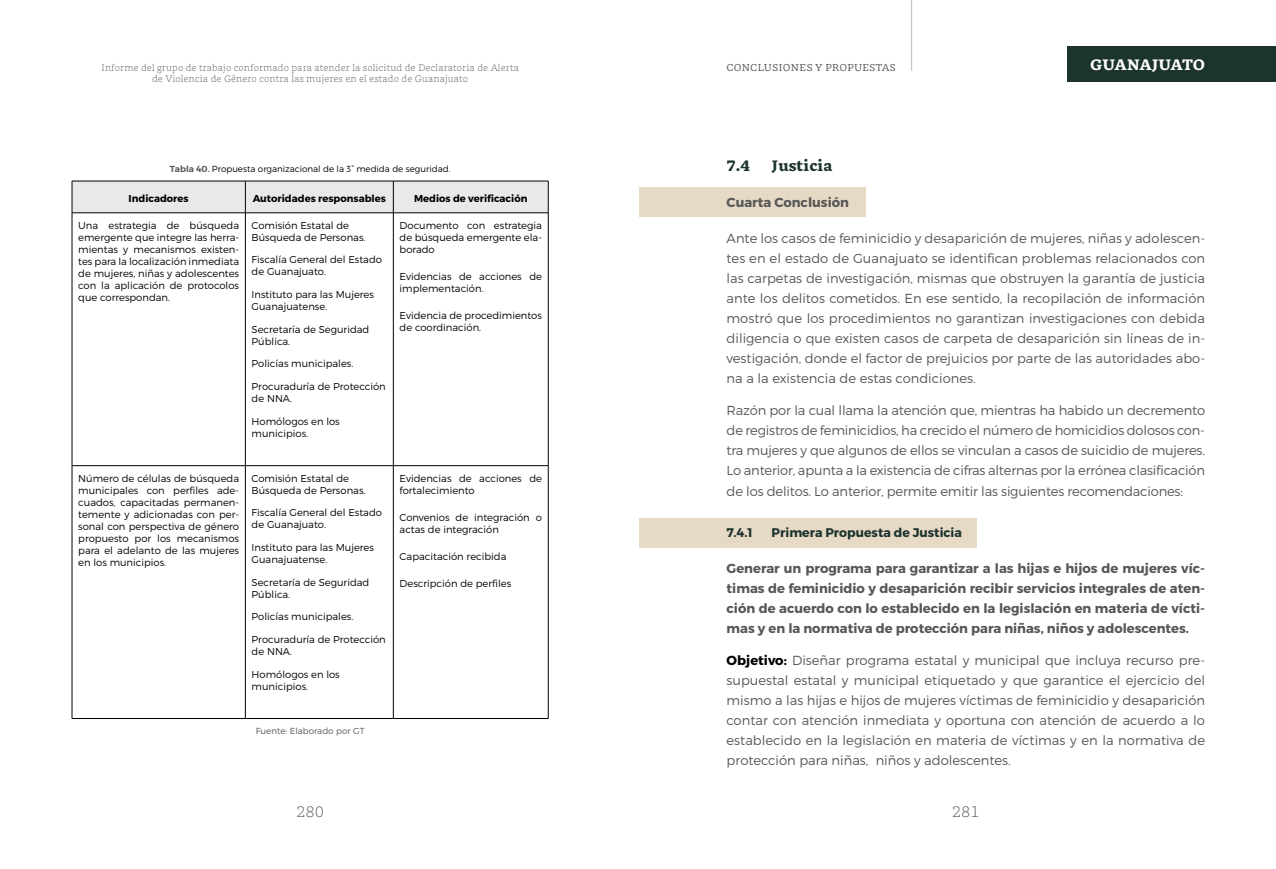
<style>
.page{position:relative;width:1276px;height:869px;background:#fff}
.page>*{position:absolute;margin:0;border:0;box-sizing:border-box;transform-origin:0 0}
.t1{font:900 15px "GMX";color:#1c332e}
.t2{font:900 15px "GMX";letter-spacing:-.02em;color:#fff}
.t3{font:300 15px "GMX";color:#575756}
.t4{font:300 13.12px/20px "Montserrat";color:#575756;text-align:justify}
.t5{font:700 13.12px/20px "Montserrat";color:#575756;text-align:justify}
.t6{font:700 12.5px "Montserrat";color:#1c332e}
.t7{font:300 10px/12px "Montserrat";color:#000}
.t8{font:700 10px "Montserrat";color:#000}
.t9{font:10px "GMX";color:#575756}
.t10{font:300 9.38px/11.2px "GMX";color:#575756;text-align:center}
.t11{font:300 8.75px "Montserrat";color:#000}
.t12{font:300 8.75px "Montserrat";color:#575756}
.s1{font-weight:600;color:#575756}
.s2{font-weight:700;color:#000}
</style>
<div class="page">
<hr style="left:911px;top:0;width:1px;height:71px;background:#c6c6c6">
<div style="left:1067px;top:46px;width:209px;height:35px;background:#1c332e"></div>
<div style="left:639px;top:518px;width:337px;height:29px;background:#e6dac6"></div>
<div style="left:639px;top:187px;width:226px;height:29px;background:#e6dac6"></div>
<div style="left:73px;top:182px;width:475px;height:30px;background:#e9e9e9"></div>
<hr style="left:72px;top:181px;width:173px;height:1px;background:#000">
<hr style="left:72px;top:181px;width:1px;height:31px;background:#000">
<hr style="left:245px;top:181px;width:148px;height:1px;background:#000">
<hr style="left:245px;top:181px;width:1px;height:31px;background:#000">
<hr style="left:393px;top:181px;width:155px;height:1px;background:#000">
<hr style="left:393px;top:181px;width:1px;height:31px;background:#000">
<hr style="left:548px;top:181px;width:1px;height:31px;background:#000">
<hr style="left:72px;top:212px;width:173px;height:1px;background:#000">
<hr style="left:72px;top:213px;width:1px;height:252px;background:#000">
<hr style="left:245px;top:212px;width:148px;height:1px;background:#000">
<hr style="left:245px;top:213px;width:1px;height:252px;background:#000">
<hr style="left:393px;top:212px;width:155px;height:1px;background:#000">
<hr style="left:393px;top:213px;width:1px;height:252px;background:#000">
<hr style="left:548px;top:213px;width:1px;height:252px;background:#000">
<hr style="left:72px;top:465px;width:173px;height:1px;background:#000">
<hr style="left:72px;top:465px;width:1px;height:253px;background:#000">
<hr style="left:245px;top:465px;width:148px;height:1px;background:#000">
<hr style="left:245px;top:465px;width:1px;height:253px;background:#000">
<hr style="left:393px;top:465px;width:155px;height:1px;background:#000">
<hr style="left:393px;top:465px;width:1px;height:253px;background:#000">
<hr style="left:548px;top:465px;width:1px;height:253px;background:#000">
<hr style="left:72px;top:718px;width:173px;height:1px;background:#000">
<hr style="left:245px;top:718px;width:148px;height:1px;background:#000">
<hr style="left:393px;top:718px;width:155px;height:1px;background:#000">
<p class="t10" style="left:101px;top:62px;width:419px">Informe del grupo de trabajo conformado para atender la solicitud de Declaratoria de Alerta de Violencia de Género contra las mujeres en el estado de Guanajuato</p>
<p class="t9" style="left:726px;top:61px;width:171px">CONCLUSIONES Y PROPUESTAS</p>
<p class="t2" style="left:1090px;top:56px;width:116px">GUANAJUATO</p>
<p class="t11" style="left:170px;top:164px;width:282px"><span class="s1">Tabla 40.</span> Propuesta organizacional de la 3° medida de seguridad.</p>
<p class="t8" style="left:129px;top:192px;width:62px">Indicadores</p>
<p class="t8" style="left:253px;top:192px;width:135px">Autoridades responsables</p>
<p class="t8" style="left:414px;top:192px;width:115px">Medios de verificación</p>
<p class="t7" style="left:78px;top:219px;width:162px;text-align:justify">Una estrategia de búsqueda emergente que integre las herra&shy;mientas y mecanismos existen&shy;tes para la localización inmediata de mujeres, niñas y adolescentes con la aplicación de protocolos que correspondan.</p>
<p class="t7" style="left:252px;top:219px;width:115px">Comisión Estatal de<br>Búsqueda de Personas.</p>
<p class="t7" style="left:399px;top:219px;width:144px;text-align:justify">Documento con estrategia de búsqueda emergente ela&shy;borado</p>
<p class="t7" style="left:399px;top:270px;width:144px">Evidencias de acciones de implementación.</p>
<p class="t7" style="left:399px;top:309px;width:144px">Evidencia de procedimientos de coordinación.</p>
<p class="t7" style="left:252px;top:253px;width:132px">Fiscalía General del Estado de Guanajuato.</p>
<p class="t7" style="left:252px;top:288px;width:124px">Instituto para las Mujeres<br>Guanajuatense.</p>
<p class="t7" style="left:252px;top:323px;width:119px">Secretaría de Seguridad<br>Pública.</p>
<p class="t7" style="left:252px;top:357px;width:103px">Policías municipales.</p>
<p class="t7" style="left:252px;top:380px;width:136px">Procuraduría de Protección de NNA.</p>
<p class="t7" style="left:252px;top:415px;width:90px">Homólogos en los municipios.</p>
<p class="t7" style="left:78px;top:471px;width:162px;text-align:justify">Número de células de búsqueda municipales con perfiles ade&shy;cuados, capacitadas permanen&shy;temente y adicionadas con per&shy;sonal con perspectiva de género propuesto por los mecanismos para el adelanto de las mujeres en los municipios.</p>
<p class="t7" style="left:252px;top:471px;width:115px">Comisión Estatal de<br>Búsqueda de Personas.</p>
<p class="t7" style="left:252px;top:506px;width:132px">Fiscalía General del Estado de Guanajuato.</p>
<p class="t7" style="left:252px;top:541px;width:124px">Instituto para las Mujeres<br>Guanajuatense.</p>
<p class="t7" style="left:252px;top:575px;width:119px">Secretaría de Seguridad<br>Pública.</p>
<p class="t7" style="left:252px;top:610px;width:103px">Policías municipales.</p>
<p class="t7" style="left:252px;top:633px;width:136px">Procuraduría de Protección de NNA.</p>
<p class="t7" style="left:252px;top:667px;width:90px">Homólogos en los municipios.</p>
<p class="t12" style="left:256px;top:724px;width:110px">Fuente: Elaborado por GT</p>
<p class="t7" style="left:399px;top:471px;width:144px">Evidencias de acciones de fortalecimiento</p>
<p class="t7" style="left:399px;top:510px;width:144px">Convenios de integración o actas de integración</p>
<p class="t7" style="left:399px;top:549px;width:108px">Capacitación recibida</p>
<p class="t7" style="left:399px;top:576px;width:113px">Descripción de perfiles</p>
<p class="t1" style="left:726px;top:157px;width:25px">7.4</p>
<p class="t1" style="left:771px;top:157px;width:62px">Justicia</p>
<p class="t5" style="left:726px;top:192px;width:124px">Cuarta Conclusión</p>
<p class="t4" style="left:726px;top:228px;width:480px">Ante los casos de feminicidio y desaparición de mujeres, niñas y adolescen&shy;tes en el estado de Guanajuato se identifican problemas relacionados con las carpetas de investigación, mismas que obstruyen la garantía de justicia ante los delitos cometidos. En ese sentido, la recopilación de información mostró que los procedimientos no garantizan investigaciones con debida diligencia o que existen casos de carpeta de desaparición sin líneas de in&shy;vestigación, donde el factor de prejuicios por parte de las autoridades abo&shy;na a la existencia de estas condiciones.</p>
<p class="t4" style="left:726px;top:400px;width:480px">Razón por la cual llama la atención que, mientras ha habido un decremento de registros de feminicidios, ha crecido el número de homicidios dolosos con&shy;tra mujeres y que algunos de ellos se vinculan a casos de suicidio de mujeres.<br>Lo anterior, apunta a la existencia de cifras alternas por la errónea clasificación de los delitos. Lo anterior, permite emitir las siguientes recomendaciones:</p>
<p class="t6" style="left:726px;top:524px;width:28px">7.4.1</p>
<p class="t6" style="left:771px;top:524px;width:192px">Primera Propuesta de Justicia</p>
<p class="t5" style="left:726px;top:558px;width:480px">Generar un programa para garantizar a las hijas e hijos de mujeres víc&shy;timas de feminicidio y desaparición recibir servicios integrales de aten&shy;ción de acuerdo con lo establecido en la legislación en materia de vícti&shy;mas y en la normativa de protección para niñas, niños y adolescentes.</p>
<p class="t4" style="left:726px;top:650px;width:480px"><span class="s2">Objetivo:</span> Diseñar programa estatal y municipal que incluya recurso pre&shy;supuestal estatal y municipal etiquetado y que garantice el ejercicio del mismo a las hijas e hijos de mujeres víctimas de feminicidio y desaparición contar con atención inmediata y oportuna con atención de acuerdo a lo establecido en la legislación en materia de víctimas y en la normativa de protección para niñas, niños y adolescentes.</p>
<p class="t3" style="left:296px;top:802px;width:29px">280</p>
<p class="t3" style="left:952px;top:802px;width:29px">281</p>
</div>
